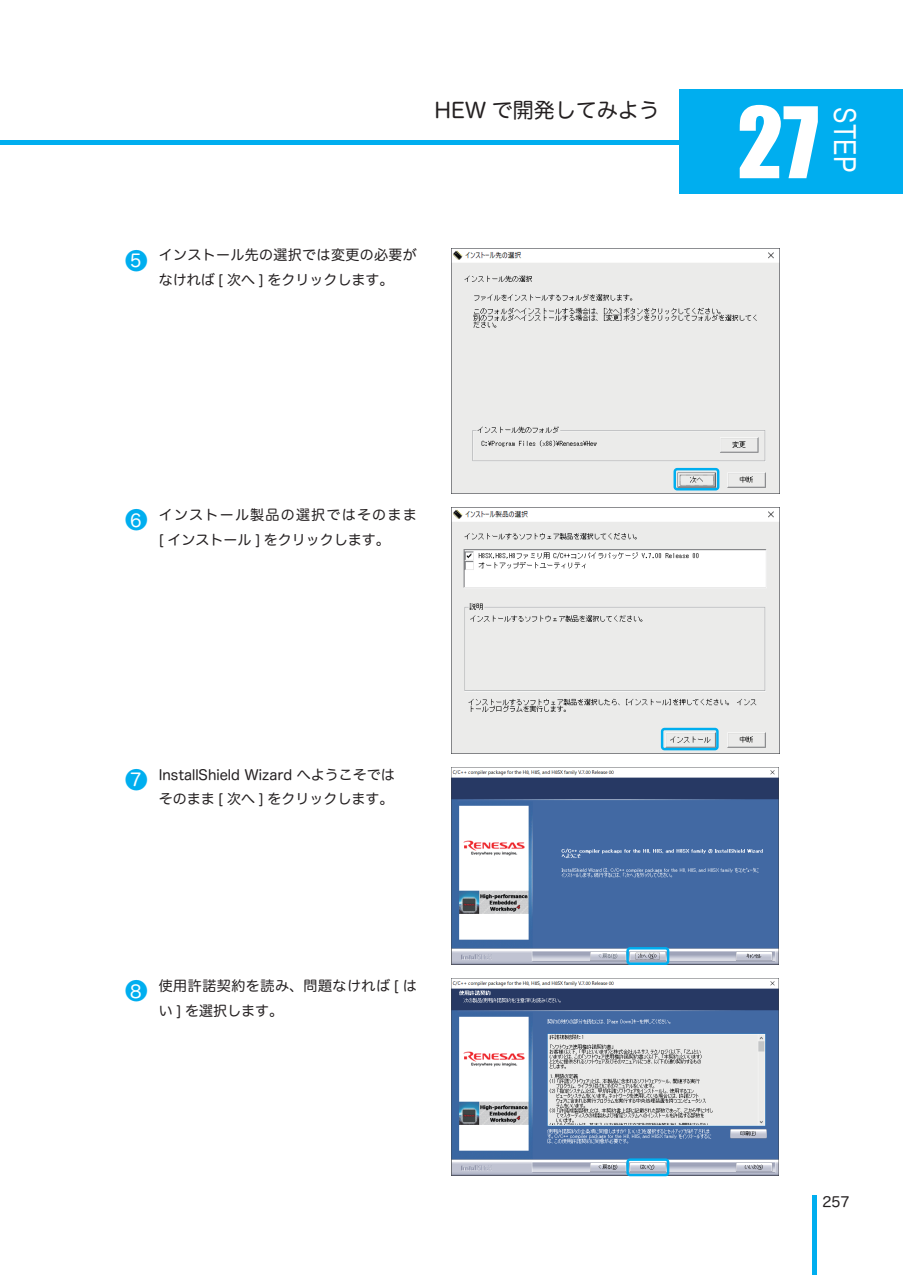
<style>
.page{position:relative;width:903px;height:1275px;background:#fff}
.page>*{position:absolute;margin:0;border:0;box-sizing:border-box;transform-origin:0 0}
.t1{font:91px "Impact";color:#fff}
.t2{font:30.28px "Arial Narrow";color:#fff}
.t3{font:24.5px "Hira Maru Pro W4";color:#00aeef}
.t4{font:21px "Hira Maru Pro W4";color:#231f20}
.t5{font:14px/24.5px "Hira Maru Pro W4";color:#231f20}
.t6{font:14px/24.5px "Hira Maru Pro W4";letter-spacing:.025em;color:#231f20}
.t7{font:14px/24.5px "Hira Maru Pro W4";letter-spacing:.09em;color:#231f20}
.t8{font:14px/24.5px "Hira Maru Pro W4";letter-spacing:.035em;color:#231f20}
.s1{font-size:17.5px;color:#fff}
</style>
<div class="page">
<div style="left:0;top:140px;width:903px;height:5px;background:#00aeef"></div>
<div style="left:680px;top:89px;width:223px;height:104px;background:#00aeef"></div>
<img style="left:451px;top:248px;width:328px;height:245px">
<img style="left:451px;top:508px;width:328px;height:245px">
<img style="left:451px;top:767px;width:328px;height:197px">
<img style="left:451px;top:979px;width:328px;height:197px">
<div style="left:673px;top:468px;width:46px;height:22px;border:2px solid #00aeef;border-radius:2px"></div>
<div style="left:661px;top:728px;width:58px;height:22px;border:2px solid #00aeef;border-radius:2px"></div>
<div style="left:626px;top:947px;width:43px;height:18px;border:2px solid #00aeef;border-radius:2px"></div>
<div style="left:626px;top:1158px;width:43px;height:18px;border:2px solid #00aeef;border-radius:2px"></div>
<hr style="left:812px;top:1195px;width:4px;height:80px;background:#00aeef">
<h3 class="t4" style="left:435px;top:92px;width:227px">HEW で開発してみよう</h3>
<h1 class="t1" style="left:737px;top:72px;width:83px">27</h1>
<h2 class="t2" style="left:867px;top:107px;width:66px;rotate:90deg">STEP</h2>
<h3 class="t3" style="left:124px;top:239px;width:26px">●<span class="s1">5</span></h3>
<p class="t6" style="left:159px;top:242px;width:259px">インストール先の選択では変更の必要がなければ [ 次へ ] をクリックします。</p>
<h3 class="t3" style="left:124px;top:499px;width:26px">●<span class="s1">6</span></h3>
<p class="t7" style="left:159px;top:502px;width:259px">インストール製品の選択ではそのまま[ インストール ] をクリックします。</p>
<h3 class="t3" style="left:124px;top:759px;width:26px">●<span class="s1">7</span></h3>
<p class="t5" style="left:159px;top:761px;width:238px">InstallShield Wizard へようこそではそのまま [ 次へ ] をクリックします。</p>
<h3 class="t3" style="left:124px;top:970px;width:26px">●<span class="s1">8</span></h3>
<p class="t8" style="left:159px;top:973px;width:259px">使用許諾契約を読み、問題なければ [ はい ] を選択します。</p>
<p class="t5" style="left:822px;top:1189px;width:29px">257</p>
</div>
